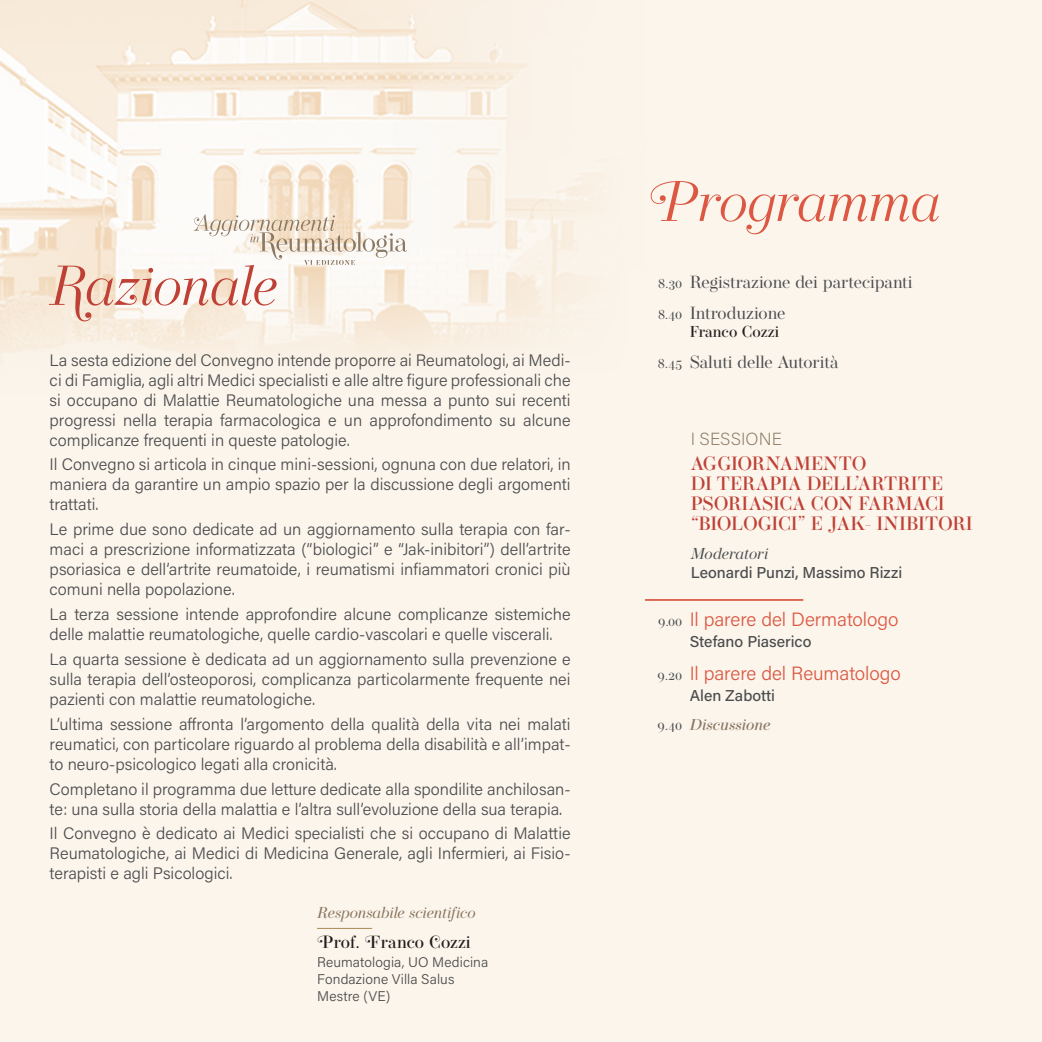
<style>
.page{position:relative;width:1042px;height:1042px;background:#fbf5ec}
.page>*{position:absolute;margin:0;border:0;box-sizing:border-box;transform-origin:0 0}
.t1{font:italic 300 56px "Operetta 12";letter-spacing:-.01em;color:#dc5842}
.t2{font:italic 300 56px "Operetta 12";letter-spacing:-.015em;color:#bf4136}
.t3{font:500 19.25px/20.1px "Operetta 12";letter-spacing:-.005em;color:#bf4136}
.t4{font:300 19.25px "Acumin Pro";letter-spacing:-.005em;color:#dc5842}
.t5{font:17.5px "Operetta 12";color:#4b4c4d}
.t6{font:500 17.5px "Operetta 12";color:#231f20}
.t7{font:200 17.5px "Acumin Pro";letter-spacing:.005em;color:#8c7963}
.t8{font:300 16.62px/19.9px "Acumin Pro";color:#4b4c4d;text-align:justify}
.t9{font:500 15.75px "Acumin Pro";color:#4b4c4d}
.t10{font:italic 15.75px "Operetta 12";color:#8c7963}
.t11{font:italic 500 15.75px "Operetta 12";letter-spacing:.005em;color:#8c7963}
.t12{font:500 15.75px "Operetta 12";color:#231f20}
.t13{font:italic 15.75px "Operetta 12";color:#4b4c4d}
.t14{font:300 14px/16.8px "Acumin Pro";letter-spacing:.01em;color:#4b4c4d}
.s1{font-size:14px}
.s2{font-family:"Operetta 12";font-weight:400;font-size:14px;color:#4b4c4d}
.s3{font-weight:400;font-style:normal;font-size:14px;color:#4b4c4d}
</style>
<div class="page">
<img style="left:0;top:0;width:584px;height:356px">
<hr style="left:645px;top:599px;width:158px;height:2px;background:#dc5842">
<hr style="left:317px;top:928px;width:55px;height:1px;background:#ab8f5a">
<svg style="left:193px;top:214px;width:214px;height:51px"></svg>
<p class="t2" style="left:50px;top:253px;width:230px">Razionale</p>
<p class="t8" style="left:50px;top:349px;width:522px">La sesta edizione del Convegno intende proporre ai Reumatologi, ai Medi&shy;ci di Famiglia, agli altri Medici specialisti e alle altre figure professionali che si occupano di Malattie Reumatologiche una messa a punto sui recenti progressi nella terapia farmacologica e un approfondimento su alcune complicanze frequenti in queste patologie.</p>
<p class="t8" style="left:50px;top:454px;width:522px">Il Convegno si articola in cinque mini-sessioni, ognuna con due relatori, in maniera da garantire un ampio spazio per la discussione degli argomenti trattati.</p>
<p class="t8" style="left:50px;top:519px;width:522px">Le prime due sono dedicate ad un aggiornamento sulla terapia con far&shy;maci a prescrizione informatizzata (“biologici” e “Jak-inibitori”) dell’artrite psoriasica e dell’artrite reumatoide, i reumatismi infiammatori cronici più comuni nella popolazione.</p>
<p class="t8" style="left:50px;top:603px;width:522px">La terza sessione intende approfondire alcune complicanze sistemiche delle malattie reumatologiche, quelle cardio-vascolari e quelle viscerali.</p>
<p class="t8" style="left:50px;top:648px;width:522px">La quarta sessione è dedicata ad un aggiornamento sulla prevenzione e sulla terapia dell’osteoporosi, complicanza particolarmente frequente nei pazienti con malattie reumatologiche.</p>
<p class="t8" style="left:50px;top:713px;width:522px">L’ultima sessione affronta l’argomento della qualità della vita nei malati reumatici, con particolare riguardo al problema della disabilità e all’impat&shy;to neuro-psicologico legati alla cronicità.</p>
<p class="t8" style="left:50px;top:778px;width:522px">Completano il programma due letture dedicate alla spondilite anchilosan&shy;te: una sulla storia della malattia e l’altra sull’evoluzione della sua terapia.</p>
<p class="t8" style="left:50px;top:823px;width:522px">Il Convegno è dedicato ai Medici specialisti che si occupano di Malattie Reumatologiche, ai Medici di Medicina Generale, agli Infermieri, ai Fisio&shy;terapisti e agli Psicologici.</p>
<p class="t10" style="left:317px;top:903px;width:160px">Responsabile scientifico</p>
<p class="t6" style="left:317px;top:932px;width:155px">Prof. Franco Cozzi</p>
<p class="t14" style="left:317px;top:953px;width:173px">Reumatologia, UO Medicina<br>Fondazione Villa Salus<br>Mestre (VE)</p>
<p class="t1" style="left:645px;top:169px;width:297px">Programma</p>
<p class="t5" style="left:658px;top:271px;width:256px"><span class="s1">8.30</span> Registrazione dei partecipanti</p>
<p class="t5" style="left:658px;top:302px;width:129px"><span class="s1">8.40</span> Introduzione</p>
<p class="t12" style="left:690px;top:323px;width:91px">Franco Cozzi</p>
<p class="t5" style="left:658px;top:352px;width:182px"><span class="s1">8.45</span> Saluti delle Autorità</p>
<p class="t7" style="left:691px;top:426px;width:93px">I SESSIONE</p>
<p class="t3" style="left:691px;top:453px;width:284px">AGGIORNAMENTO<br>DI TERAPIA DELL’ARTRITE<br>PSORIASICA CON FARMACI “BIOLOGICI” E JAK- INIBITORI</p>
<p class="t13" style="left:691px;top:544px;width:79px">Moderatori</p>
<p class="t9" style="left:691px;top:561px;width:213px">Leonardi Punzi, Massimo Rizzi</p>
<p class="t4" style="left:658px;top:606px;width:242px"><span class="s2">9.00</span> Il parere del Dermatologo</p>
<p class="t9" style="left:690px;top:630px;width:123px">Stefano Piaserico</p>
<p class="t4" style="left:657px;top:660px;width:245px"><span class="s2">9.20</span> Il parere del Reumatologo</p>
<p class="t9" style="left:690px;top:685px;width:87px">Alen Zabotti</p>
<p class="t11" style="left:657px;top:715px;width:114px"><span class="s3">9.40</span> Discussione</p>
</div>
